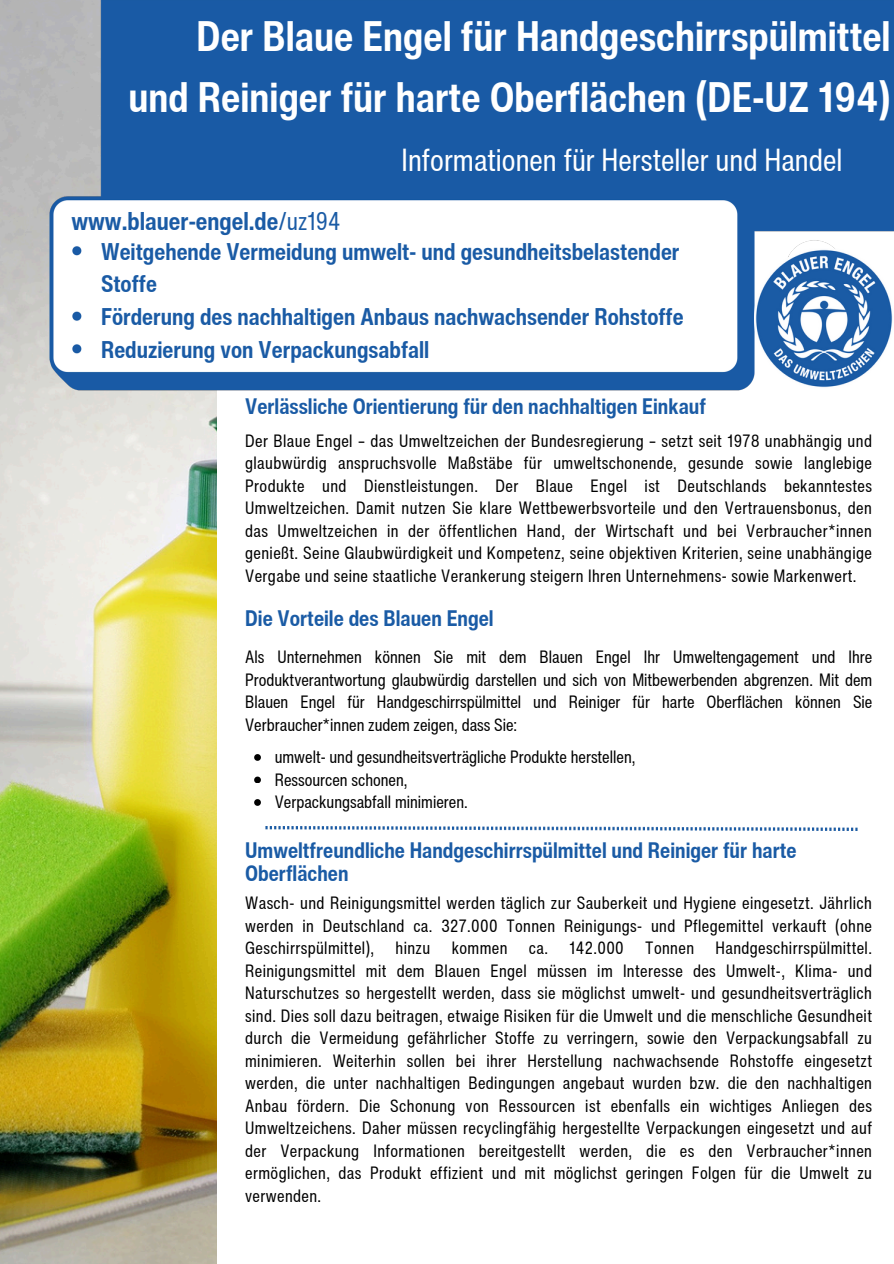
<style>
.page{position:relative;width:894px;height:1264px;background:#fff}
.page>*{position:absolute;margin:0;border:0;box-sizing:border-box;transform-origin:0 0}
.t1{font:700 condensed 41.55px/60.8px "Helvetica Now Text";color:#fff;text-align:right}
.t2{font:condensed 31.05px "Helvetica Now Text";color:#fff}
.t3{font:700 condensed 25.05px "Helvetica Now Text";color:#1a5ba5}
.t4{font:700 condensed 23.55px/32.7px "Helvetica Now Text";color:#1a5ba5}
.t5{font:700 condensed 21.9px/23.7px "Helvetica Now Text";color:#1a5ba5}
.t6{font:condensed 17.4px/22.5px "Helvetica Now Text";color:#000;text-align:justify}
.s1{font-weight:400}
</style>
<div class="page">
<img style="left:0;top:0;width:216px;height:1263px">
<svg style="left:254px;top:754px;width:7px;height:6px"></svg>
<svg style="left:254px;top:776px;width:7px;height:7px"></svg>
<svg style="left:254px;top:799px;width:7px;height:6px"></svg>
<img style="left:42px;top:0;width:851px;height:397px">
<img style="left:754px;top:248px;width:139px;height:140px">
<img style="left:265px;top:826px;width:593px;height:4px">
<h3 class="t1" style="left:129px;top:5px;width:763px">Der Blaue Engel für Handgeschirrspülmittel und Reiniger für harte Oberflächen (DE-UZ 194)</h3>
<h5 class="t2" style="left:401px;top:136px;width:442px">Informationen für Hersteller und Handel</h5>
<p class="t3" style="left:71px;top:202px;width:270px">www.blauer-engel.de<span class="s1">/uz194</span></p>
<h5 class="t4" style="left:101px;top:234px;width:584px">Weitgehende Vermeidung umwelt- und gesundheitsbelastender Stoffe<br>Förderung des nachhaltigen Anbaus nachwachsender Rohstoffe Reduzierung von Verpackungsabfall</h5>
<p class="t5" style="left:245px;top:394px;width:462px">Verlässliche Orientierung für den nachhaltigen Einkauf</p>
<h2 class="t6" style="left:245px;top:429px;width:628px">Der Blaue Engel – das Umweltzeichen der Bundesregierung – setzt seit 1978 unabhängig und glaubwürdig anspruchsvolle Maßstäbe für umweltschonende, gesunde sowie langlebige Produkte und Dienstleistungen. Der Blaue Engel ist Deutschlands bekanntestes Umweltzeichen. Damit nutzen Sie klare Wettbewerbsvorteile und den Vertrauensbonus, den das Umweltzeichen in der öffentlichen Hand, der Wirtschaft und bei Verbraucher*innen genießt. Seine Glaubwürdigkeit und Kompetenz, seine objektiven Kriterien, seine unabhängige Vergabe und seine staatliche Verankerung steigern Ihren Unternehmens- sowie Markenwert.</h2>
<p class="t5" style="left:245px;top:606px;width:250px">Die Vorteile des Blauen Engel</p>
<p class="t6" style="left:245px;top:645px;width:628px">Als Unternehmen können Sie mit dem Blauen Engel Ihr Umweltengagement und Ihre Produktverantwortung glaubwürdig darstellen und sich von Mitbewerbenden abgrenzen. Mit dem Blauen Engel für Handgeschirrspülmittel und Reiniger für harte Oberflächen können Sie Verbraucher*innen zudem zeigen, dass Sie:</p>
<h1 class="t6" style="left:275px;top:745px;width:362px;text-align:left">umwelt- und gesundheitsverträgliche Produkte herstellen,<br>Ressourcen schonen,<br>Verpackungsabfall minimieren.</h1>
<p class="t5" style="left:245px;top:837px;width:552px">Umweltfreundliche Handgeschirrspülmittel und Reiniger für harte<br>Oberflächen</p>
<h4 class="t6" style="left:245px;top:891px;width:628px">Wasch- und Reinigungsmittel werden täglich zur Sauberkeit und Hygiene eingesetzt. Jährlich werden in Deutschland ca. 327.000 Tonnen Reinigungs- und Pflegemittel verkauft (ohne Geschirrspülmittel), hinzu kommen ca. 142.000 Tonnen Handgeschirrspülmittel.<br>Reinigungsmittel mit dem Blauen Engel müssen im Interesse des Umwelt-, Klima- und Naturschutzes so hergestellt werden, dass sie möglichst umwelt- und gesundheitsverträglich sind. Dies soll dazu beitragen, etwaige Risiken für die Umwelt und die menschliche Gesundheit durch die Vermeidung gefährlicher Stoffe zu verringern, sowie den Verpackungsabfall zu minimieren. Weiterhin sollen bei ihrer Herstellung nachwachsende Rohstoffe eingesetzt werden, die unter nachhaltigen Bedingungen angebaut wurden bzw. die den nachhaltigen Anbau fördern. Die Schonung von Ressourcen ist ebenfalls ein wichtiges Anliegen des Umweltzeichens. Daher müssen recyclingfähig hergestellte Verpackungen eingesetzt und auf der Verpackung Informationen bereitgestellt werden, die es den Verbraucher*innen ermöglichen, das Produkt effizient und mit möglichst geringen Folgen für die Umwelt zu verwenden.</h4>
</div>
